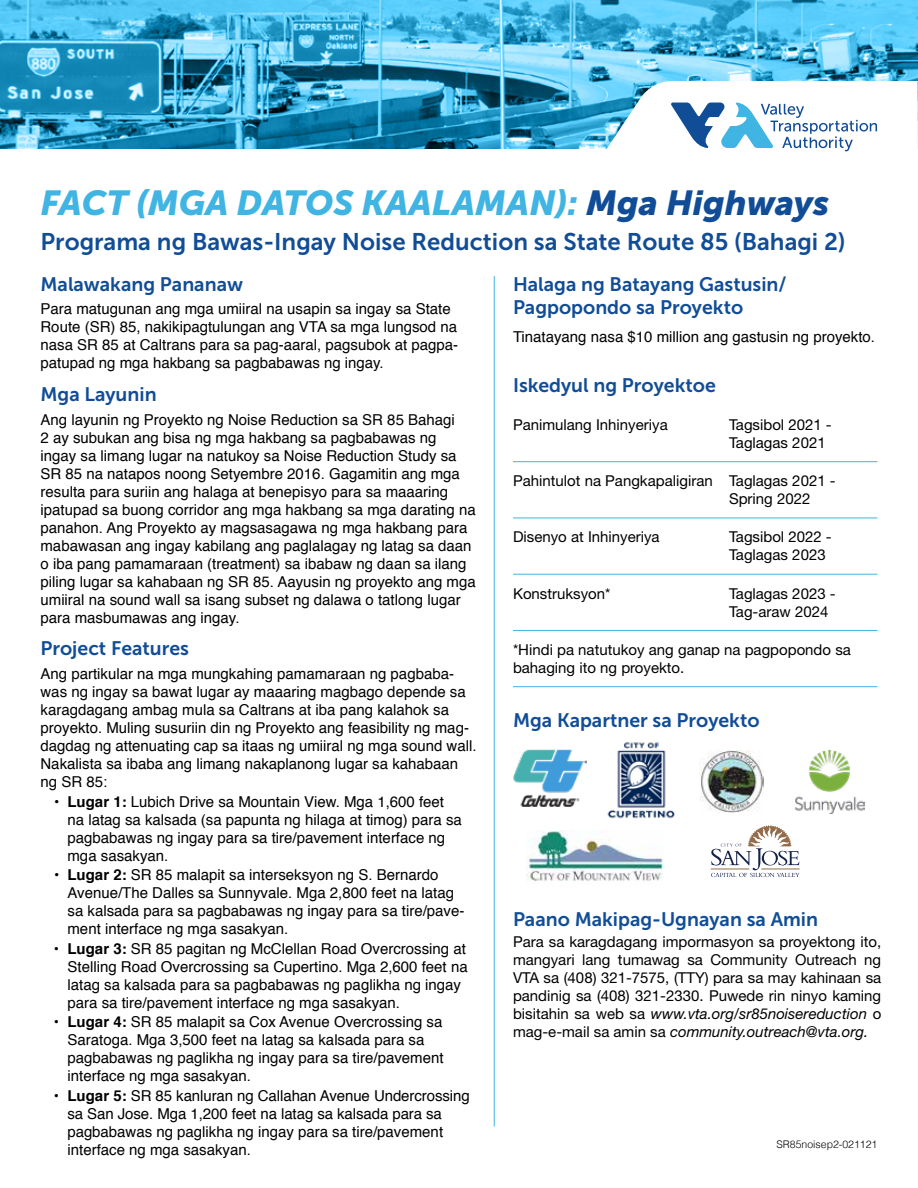
<style>
.page{position:relative;width:918px;height:1188px;background:#fff}
.page>*{position:absolute;margin:0;border:0;box-sizing:border-box;transform-origin:0 0}
.t1{font:italic 34.5px "Museo Sans 900";color:#40b4e2}
.t2{font:24px "Museo Sans 700";color:#114d97}
.t3{font:19.5px/23.4px "Museo Sans 700";color:#114d97}
.t4{font:15px/18px "Helvetica";color:#000}
.t5{font:15px/18px "Helvetica Neue LT Std";color:#000}
.t6{font:300 10.5px "Helvetica";color:#000}
.s1{color:#114d97}
.s2{font-weight:700}
.s3{font-style:italic}
</style>
<div class="page">
<hr style="left:513px;top:461px;width:365px;height:1px;background:#40b4e2">
<hr style="left:513px;top:518px;width:365px;height:1px;background:#40b4e2">
<hr style="left:513px;top:574px;width:365px;height:1px;background:#40b4e2">
<hr style="left:513px;top:630px;width:365px;height:1px;background:#40b4e2">
<hr style="left:513px;top:686px;width:365px;height:1px;background:#40b4e2">
<hr style="left:494px;top:276px;width:1px;height:850px;background:#40b4e2">
<img style="left:607px;top:742px;width:68px;height:77px">
<img style="left:513px;top:750px;width:73px;height:56px">
<svg style="left:711px;top:825px;width:89px;height:52px"></svg>
<img style="left:527px;top:831px;width:137px;height:50px">
<img style="left:700px;top:750px;width:63px;height:63px">
<img style="left:795px;top:751px;width:70px;height:62px">
<svg style="left:0;top:0;width:918px;height:148px;background:#46aad2"></svg>
<svg style="left:587px;top:81px;width:331px;height:71px"></svg>
<h1 class="t1" style="left:40px;top:183px;width:790px">FACT (MGA DATOS KAALAMAN): <span class="s1">Mga Highways</span></h1>
<h2 class="t2" style="left:40px;top:229px;width:807px">Programa ng Bawas-Ingay Noise Reduction sa State Route 85 (Bahagi 2)</h2>
<h3 class="t3" style="left:40px;top:272px;width:204px">Malawakang Pananaw</h3>
<p class="t4" style="left:40px;top:301px;width:419px">Para matugunan ang mga umiiral na usapin sa ingay sa State Route (SR) 85, nakikipagtulungan ang VTA sa mga lungsod na nasa SR 85 at Caltrans para sa pag-aaral, pagsubok at pagpa&shy;patupad ng mga hakbang sa pagbabawas ng ingay.</p>
<h3 class="t3" style="left:40px;top:382px;width:118px">Mga Layunin</h3>
<p class="t4" style="left:40px;top:411px;width:437px">Ang layunin ng Proyekto ng Noise Reduction sa SR 85 Bahagi<br>2 ay subukan ang bisa ng mga hakbang sa pagbabawas ng ingay sa limang lugar na natukoy sa Noise Reduction Study sa SR 85 na natapos noong Setyembre 2016. Gagamitin ang mga resulta para suriin ang halaga at benepisyo para sa maaaring ipatupad sa buong corridor ang mga hakbang sa mga darating na panahon. Ang Proyekto ay magsasagawa ng mga hakbang para mabawasan ang ingay kabilang ang paglalagay ng latag sa daan o iba pang pamamaraan (treatment) sa ibabaw ng daan sa ilang piling lugar sa kahabaan ng SR 85. Aayusin ng proyekto ang mga umiiral na sound wall sa isang subset ng dalawa o tatlong lugar para masbumawas ang ingay.</p>
<h3 class="t3" style="left:40px;top:637px;width:150px">Project Features</h3>
<p class="t4" style="left:40px;top:665px;width:438px">Ang partikular na mga mungkahing pamamaraan ng pagbaba&shy;was ng ingay sa bawat lugar ay maaaring magbago depende sa karagdagang ambag mula sa Caltrans at iba pang kalahok sa proyekto. Muling susuriin din ng Proyekto ang feasibility ng mag&shy;dagdag ng attenuating cap sa itaas ng umiiral ng mga sound wall.<br>Nakalista sa ibaba ang limang nakaplanong lugar sa kahabaan ng SR 85:</p>
<p class="t4" style="left:68px;top:793px;width:396px;text-indent:-14px">• <span class="s2">Lugar 1:</span> Lubich Drive sa Mountain View. Mga 1,600 feet na latag sa kalsada (sa papunta ng hilaga at timog) para sa pagbabawas ng ingay para sa tire/pavement interface ng mga sasakyan.</p>
<p class="t4" style="left:67px;top:866px;width:398px;text-indent:-13px"><span class="s2">• Lugar 2:</span> SR 85 malapit sa interseksyon ng S. Bernardo Avenue/The Dalles sa Sunnyvale. Mga 2,800 feet na latag sa kalsada para sa pagbabawas ng ingay para sa tire/pave&shy;ment interface ng mga sasakyan.</p>
<p class="t4" style="left:67px;top:940px;width:402px;text-indent:-14px"><span class="s2">• Lugar 3:</span> SR 85 pagitan ng McClellan Road Overcrossing at Stelling Road Overcrossing sa Cupertino. Mga 2,600 feet na latag sa kalsada para sa pagbabawas ng paglikha ng ingay para sa tire/pavement interface ng mga sasakyan.</p>
<p class="t4" style="left:67px;top:1014px;width:378px;text-indent:-14px"><span class="s2">• Lugar 4:</span> SR 85 malapit sa Cox Avenue Overcrossing sa Saratoga. Mga 3,500 feet na latag sa kalsada para sa pagbabawas ng paglikha ng ingay para sa tire/pavement interface ng mga sasakyan.</p>
<p class="t4" style="left:67px;top:1087px;width:404px;text-indent:-14px"><span class="s2">• Lugar 5:</span> SR 85 kanluran ng Callahan Avenue Undercrossing sa San Jose. Mga 1,200 feet na latag sa kalsada para sa pagbabawas ng paglikha ng ingay para sa tire/pavement interface ng mga sasakyan.</p>
<h3 class="t3" style="left:513px;top:272px;width:275px">Halaga ng Batayang Gastusin/<br>Pagpopondo sa Proyekto</h3>
<p class="t4" style="left:513px;top:328px;width:364px">Tinatayang nasa $10 million ang gastusin ng proyekto.</p>
<h3 class="t3" style="left:513px;top:373px;width:204px">Iskedyul ng Proyektoe</h3>
<p class="t5" style="left:513px;top:415px;width:156px">Panimulang Inhinyeriya</p>
<p class="t5" style="left:729px;top:415px;width:104px">Tagsibol 2021 -<br>Taglagas 2021</p>
<p class="t5" style="left:729px;top:472px;width:108px;text-indent:-216px">Pahintulot na Pangkapaligiran Taglagas 2021 -<br>Spring 2022</p>
<p class="t5" style="left:513px;top:528px;width:148px">Disenyo at Inhinyeriya</p>
<p class="t5" style="left:729px;top:528px;width:104px">Tagsibol 2022 -<br>Taglagas 2023</p>
<p class="t5" style="left:513px;top:584px;width:99px">Konstruksyon*</p>
<p class="t5" style="left:729px;top:584px;width:108px">Taglagas 2023 -<br>Tag-araw 2024</p>
<p class="t5" style="left:513px;top:640px;width:339px">*Hindi pa natutukoy ang ganap na pagpopondo sa bahaging ito ng proyekto.</p>
<h3 class="t3" style="left:513px;top:709px;width:248px">Mga Kapartner sa Proyekto</h3>
<h3 class="t3" style="left:513px;top:908px;width:307px">Paano Makipag-Ugnayan sa Amin</h3>
<p class="t5" style="left:513px;top:932px;width:370px;text-align:justify">Para sa karagdagang impormasyon sa proyektong ito, mangyari lang tumawag sa Community Outreach ng VTA sa (408) 321-7575, (TTY) para sa may kahinaan sa pandinig sa (408) 321-2330. Puwede rin ninyo kaming bisitahin sa web sa <span class="s3">www.vta.org/sr85noisereduction</span> o mag-e-mail sa amin sa <span class="s3">community.outreach@vta.org.</span></p>
<p class="t6" style="left:777px;top:1135px;width:102px">SR85noisep2-021121</p>
</div>
